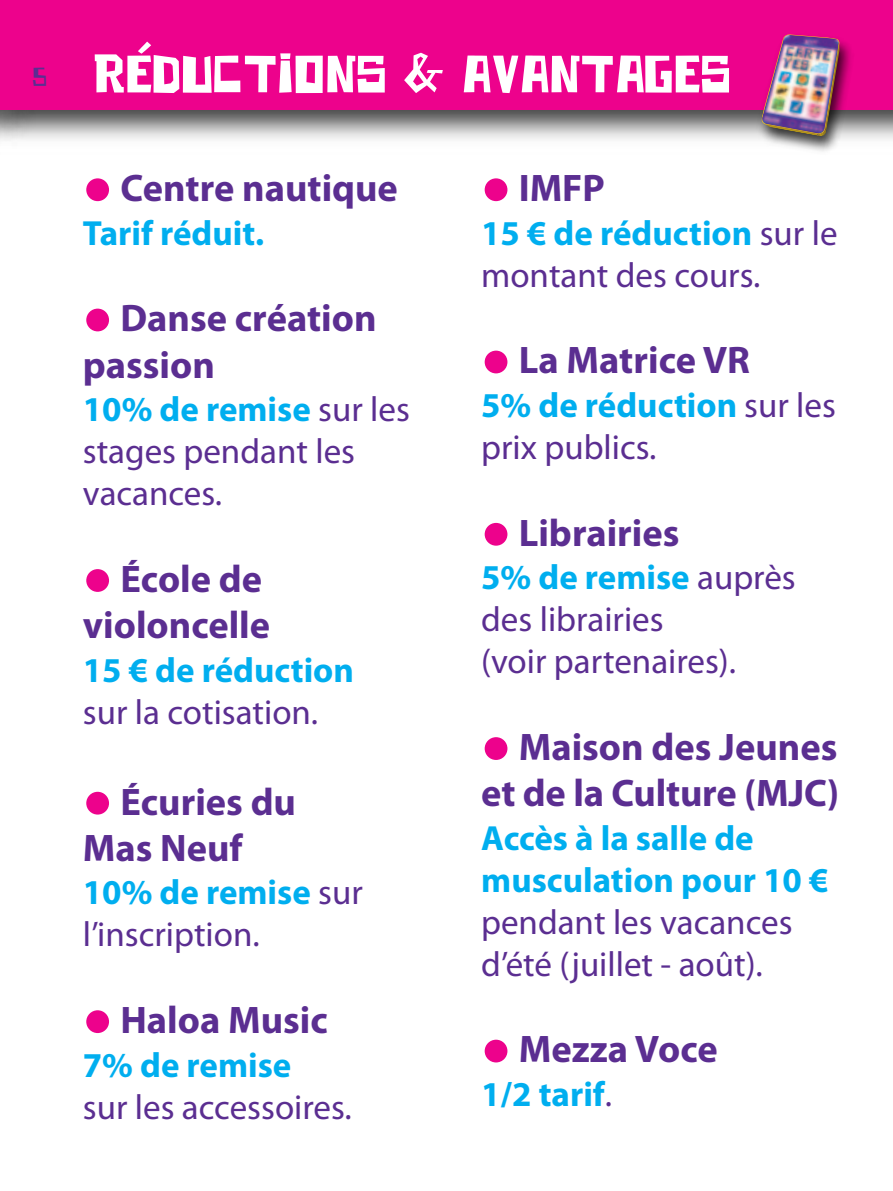
<style>
.page{position:relative;width:893px;height:1191px;background:#fff}
.page>*{position:absolute;margin:0;border:0;box-sizing:border-box;transform-origin:0 0}
.t1{font:52.5px "Brecht";color:#fff}
.t2{font:700 38.5px/46.2px "Myriad Pro";color:#5b2e91;text-align:right}
.t3{font:35px/42px "Myriad Pro";color:#5b2e91}
.t4{font:700 35px "Myriad Pro";color:#00aeef}
.t5{font:24.5px "Brecht";color:#5b2e91}
.s1{font-weight:700;color:#00aeef}
.s2{font-weight:400;color:#5b2e91}
</style>
<div class="page">
<img style="left:0;top:109px;width:893px;height:32px">
<div style="left:0;top:0;width:893px;height:109px;background:#ed028c"></div>
<img style="left:743px;top:41px;width:128px;height:111px">
<img style="left:761px;top:34px;width:79px;height:102px">
<div style="left:86px;top:569px;width:23px;height:23px;background:#ed028c;border-radius:50%"></div>
<div style="left:86px;top:792px;width:23px;height:22px;background:#ed028c;border-radius:50%"></div>
<div style="left:485px;top:523px;width:22px;height:22px;background:#ed028c;border-radius:50%"></div>
<div style="left:86px;top:1010px;width:23px;height:23px;background:#ed028c;border-radius:50%"></div>
<div style="left:485px;top:178px;width:22px;height:23px;background:#ed028c;border-radius:50%"></div>
<div style="left:86px;top:309px;width:23px;height:22px;background:#ed028c;border-radius:50%"></div>
<div style="left:86px;top:178px;width:23px;height:23px;background:#ed028c;border-radius:50%"></div>
<div style="left:485px;top:351px;width:22px;height:22px;background:#ed028c;border-radius:50%"></div>
<div style="left:485px;top:737px;width:22px;height:23px;background:#ed028c;border-radius:50%"></div>
<div style="left:485px;top:1039px;width:22px;height:23px;background:#ed028c;border-radius:50%"></div>
<p class="t5" style="left:32px;top:68px;width:17px">5</p>
<p class="t1" style="left:93px;top:56px;width:639px">RÉDUCTIONS &amp; AVANTAGES</p>
<p class="t2" style="left:120px;top:168px;width:279px">Centre nautique</p>
<p class="t4" style="left:83px;top:220px;width:183px">Tarif réduit.</p>
<p class="t2" style="left:120px;top:298px;width:258px">Danse création</p>
<p class="t2" style="left:83px;top:345px;width:134px">passion</p>
<p class="t3" style="left:83px;top:391px;width:329px"><span class="s1">10% de remise</span> sur les stages pendant les</p>
<p class="t3" style="left:83px;top:475px;width:141px">vacances.</p>
<p class="t2" style="left:120px;top:559px;width:143px">École de</p>
<p class="t2" style="left:83px;top:605px;width:189px">violoncelle</p>
<p class="t4" style="left:83px;top:657px;width:273px">15 € de réduction</p>
<p class="t3" style="left:83px;top:694px;width:237px">sur la cotisation.</p>
<p class="t2" style="left:120px;top:781px;width:177px">Écuries du</p>
<p class="t2" style="left:83px;top:828px;width:161px">Mas Neuf</p>
<p class="t4" style="left:83px;top:879px;width:282px">10% de remise <span class="s2">sur</span></p>
<p class="t3" style="left:83px;top:916px;width:178px">l’inscription.</p>
<p class="t2" style="left:120px;top:1000px;width:209px">Haloa Music</p>
<p class="t4" style="left:83px;top:1051px;width:210px">7% de remise</p>
<p class="t3" style="left:83px;top:1088px;width:270px">sur les accessoires.</p>
<p class="t2" style="left:519px;top:168px;width:88px">IMFP</p>
<p class="t3" style="left:481px;top:215px;width:358px"><span class="s1">15 € de réduction</span> sur le montant des cours.</p>
<p class="t2" style="left:519px;top:340px;width:233px">La Matrice VR</p>
<p class="t3" style="left:481px;top:387px;width:356px"><span class="s1">5% de réduction</span> sur les prix publics.</p>
<p class="t2" style="left:519px;top:513px;width:162px">Librairies</p>
<p class="t3" style="left:481px;top:559px;width:316px"><span class="s1">5% de remise</span> auprès des librairies</p>
<p class="t3" style="left:481px;top:643px;width:256px">(voir partenaires).</p>
<p class="t2" style="left:481px;top:727px;width:359px">Maison des Jeunes et de la Culture (MJC)</p>
<p class="t4" style="left:481px;top:825px;width:274px">Accès à la salle de</p>
<p class="t3" style="left:481px;top:862px;width:349px"><span class="s1">musculation pour 10 € </span>pendant les vacances d’été (juillet - août).</p>
<p class="t2" style="left:519px;top:1029px;width:201px">Mezza Voce</p>
<p class="t4" style="left:481px;top:1081px;width:132px">1/2 tarif<span class="s2">.</span></p>
</div>
